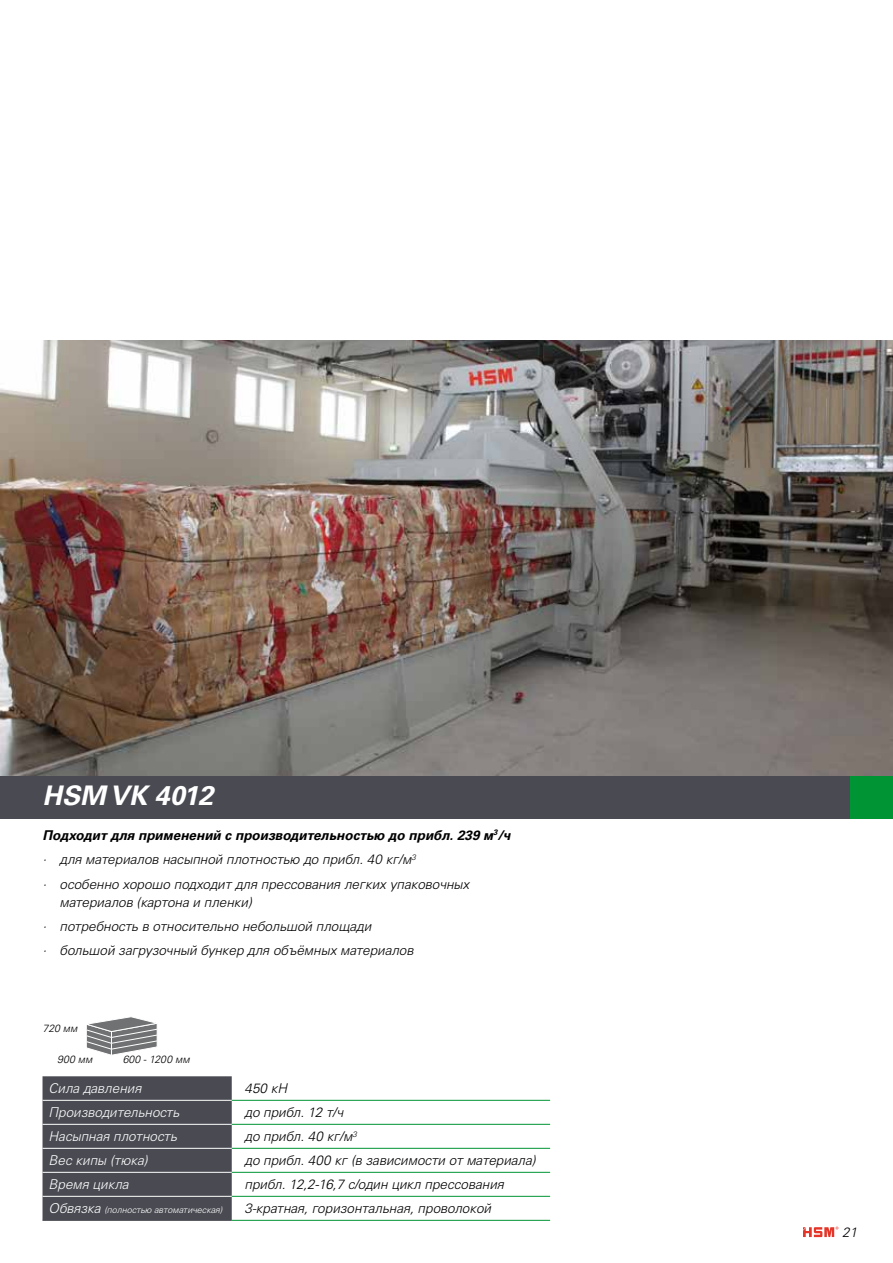
<style>
.page{position:relative;width:893px;height:1263px;background:#fff}
.page>*{position:absolute;margin:0;border:0;box-sizing:border-box;transform-origin:0 0}
.t1{font:italic 700 27px "Univers LT";color:#fff}
.t2{font:italic 300 13.5px/24.5px "Univers LTCYR";color:#000}
.t3{font:italic 300 13.5px "Univers LTCYR";color:#fff}
.t4{font:italic 300 13.5px "Univers LT";color:#000}
.t5{font:italic 300 10.5px "Univers LT";color:#000}
.t6{font:italic 300 9px "Univers LTCYR";color:#fff}
.s1{font-weight:700}
.s2{font-family:"Univers LTCYR"}
.s3{font-family:"Univers LT"}
.s4{font-size:13.5px}
</style>
<div class="page">
<img style="left:0;top:340px;width:893px;height:436px">
<div style="left:0;top:776px;width:893px;height:43px;background:#494a52"></div>
<div style="left:850px;top:776px;width:43px;height:43px;background:#009435"></div>
<svg style="left:86px;top:1017px;width:71px;height:38px"></svg>
<svg style="left:803px;top:1226px;width:35px;height:11px"></svg>
<div style="left:43px;top:1076px;width:189px;height:144px;background:#494a52"></div>
<hr style="left:232px;top:1100px;width:318px;height:1px;background:#009435">
<hr style="left:232px;top:1124px;width:318px;height:1px;background:#009435">
<hr style="left:232px;top:1148px;width:318px;height:1px;background:#009435">
<hr style="left:232px;top:1172px;width:318px;height:1px;background:#009435">
<hr style="left:232px;top:1196px;width:318px;height:1px;background:#009435">
<hr style="left:232px;top:1220px;width:318px;height:1px;background:#009435">
<hr style="left:43px;top:1100px;width:189px;height:1px;background:#fff">
<hr style="left:43px;top:1124px;width:189px;height:1px;background:#fff">
<hr style="left:43px;top:1148px;width:189px;height:1px;background:#fff">
<hr style="left:43px;top:1172px;width:189px;height:1px;background:#fff">
<hr style="left:43px;top:1196px;width:189px;height:1px;background:#fff">
<hr style="left:43px;top:1220px;width:189px;height:1px;background:#494a52">
<h1 class="t1" style="left:43px;top:779px;width:172px">HSM VK 4012</h1>
<p class="t2" style="left:43px;top:823px;width:469px"><span class="s1">Подходит для применений с производительностью до прибл. 239 м</span><sup>3</sup><span class="s1">/ч </span>· для материалов насыпной плотностью до прибл. 40 кг/м<sup>3<br></sup>· особенно хорошо подходит для прессования легких упаковочных</p>
<p class="t2" style="left:43px;top:889px;width:372px;text-indent:17px">материалов (картона и пленки)<br>· потребность в относительно небольшой площади<br>· большой загрузочный бункер для объёмных материалов</p>
<p class="t5" style="left:43px;top:1022px;width:36px">720 <span class="s2">мм</span></p>
<p class="t5" style="left:57px;top:1053px;width:37px">900 <span class="s2">мм</span></p>
<p class="t5" style="left:123px;top:1053px;width:68px">600 - 1200 <span class="s2">мм</span></p>
<p class="t3" style="left:49px;top:1080px;width:94px">Сила давления</p>
<p class="t4" style="left:244px;top:1080px;width:44px">450 <span class="s2">кН</span></p>
<p class="t3" style="left:49px;top:1104px;width:132px">Производительность</p>
<p class="t2" style="left:244px;top:1100px;width:100px">до прибл. <span class="s3">12</span> т/ч</p>
<p class="t3" style="left:49px;top:1128px;width:130px">Насыпная плотность</p>
<p class="t2" style="left:244px;top:1124px;width:114px">до прибл. <span class="s3">40</span> кг/м<sup>3</sup></p>
<p class="t3" style="left:49px;top:1152px;width:100px">Вес кипы (тюка)</p>
<p class="t2" style="left:244px;top:1148px;width:293px">до прибл. <span class="s3">400</span> кг (в зависимости от материала)</p>
<p class="t3" style="left:49px;top:1176px;width:82px">Время цикла</p>
<p class="t2" style="left:244px;top:1172px;width:261px">прибл. <span class="s3">12,2-16,7</span> с/один цикл прессования</p>
<p class="t6" style="left:49px;top:1204px;width:175px"><span class="s4">Обвязка</span> (полностью автоматическая)</p>
<p class="t2" style="left:244px;top:1196px;width:248px">3-кратная, горизонтальная, проволокой</p>
<p class="t4" style="left:842px;top:1224px;width:17px">21</p>
</div>
